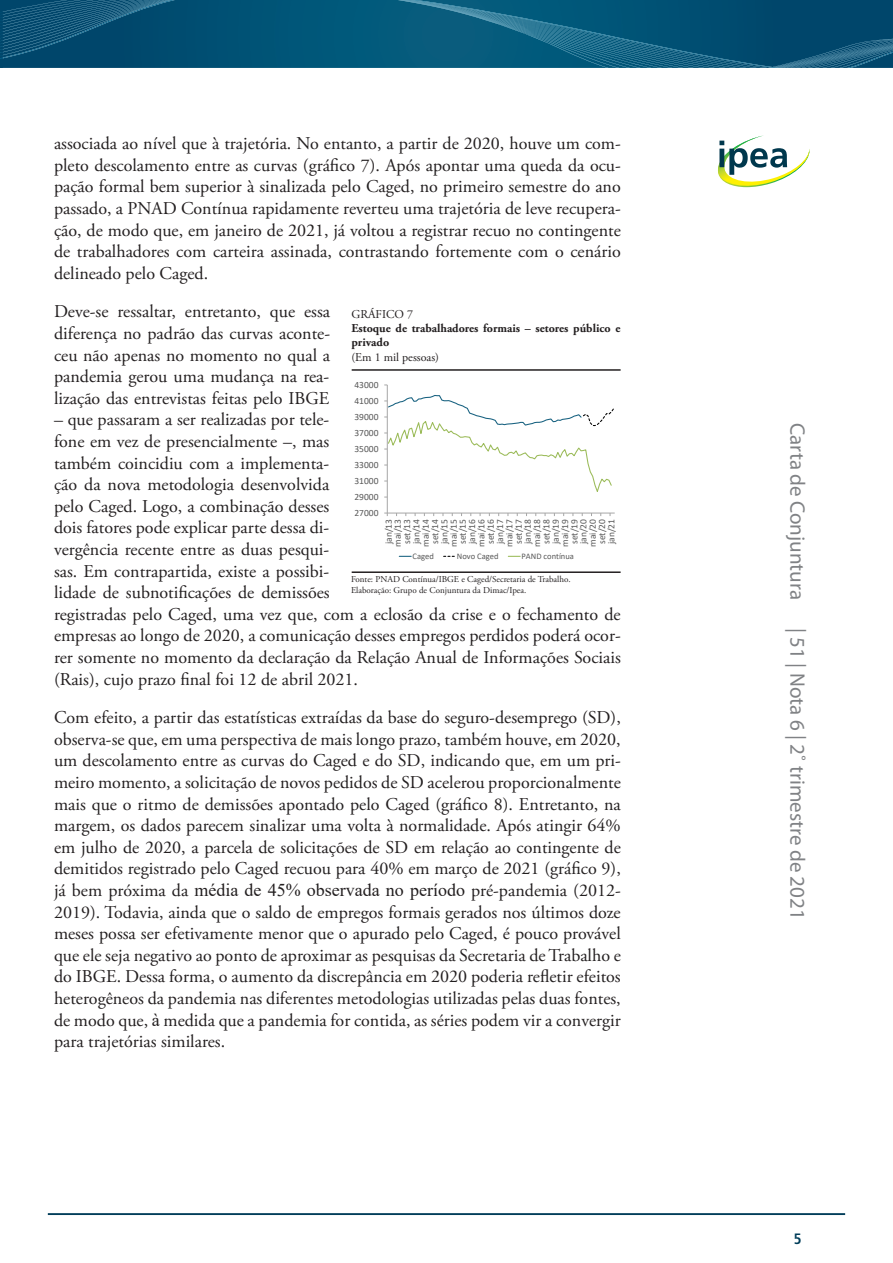
<style>
.page{position:relative;width:893px;height:1263px;background:#fff}
.page>*{position:absolute;margin:0;border:0;box-sizing:border-box;transform-origin:0 0}
.t1{font:21px "Myriad Pro";color:#808285}
.corpo_de_texto{font:18px/21.6px "Adobe Garamond Pro";color:#231f20;text-align:justify}
.t2{font:700 condensed 15px "Frutiger LT Pro";color:#013d59}
.t3{font:700 12px/14.4px "Adobe Garamond Pro";color:#231f20}
.t4{font:12px "Adobe Garamond Pro";color:#231f20}
.t5{font:9.45px/9.3px "Calibri";color:#595959;text-align:justify}
.t6{font:9px "Adobe Garamond Pro";color:#231f20}
.t7{font:8.55px "Calibri";color:#595959}
.s1{font-family:"Times New Roman"}
</style>
<div class="page">
<hr style="left:48px;top:1213px;width:797px;height:2px;background:#013d59">
<svg style="left:718px;top:135px;width:92px;height:53px"></svg>
<svg style="left:0;top:0;width:893px;height:68px;background:#075578"></svg>
<hr style="left:352px;top:571px;width:269px;height:2px;background:#231f20">
<hr style="left:352px;top:369px;width:269px;height:2px;background:#231f20">
<hr style="left:387px;top:385px;width:1px;height:128px;background:#a6a6a6">
<hr style="left:387px;top:513px;width:228px;height:1px;background:#a6a6a6">
<svg style="left:384px;top:394px;width:230px;height:104px"></svg>
<svg style="left:399px;top:556px;width:12px;height:1px"></svg>
<svg style="left:508px;top:556px;width:12px;height:1px"></svg>
<p class="corpo_de_texto" style="left:54px;top:133px;width:568px">associada ao nível que à trajetória. No entanto, a partir de 2020, houve um com&shy;pleto descolamento entre as curvas (gráfico 7). Após apontar uma queda da ocu&shy;pação formal bem superior à sinalizada pelo Caged, no primeiro semestre do ano passado, a PNAD Contínua rapidamente reverteu uma trajetória de leve recupera&shy;ção, de modo que, em janeiro de 2021, já voltou a registrar recuo no contingente de trabalhadores com carteira assinada, contrastando fortemente com o cenário delineado pelo Caged.</p>
<p class="corpo_de_texto" style="left:54px;top:301px;width:278px">Deve-se ressaltar, entretanto, que essa diferença no padrão das curvas aconte&shy;ceu não apenas no momento no qual a pandemia gerou uma mudança na rea&shy;lização das entrevistas feitas pelo IBGE</p>
<p class="corpo_de_texto" style="left:54px;top:409px;width:568px;text-align:left">– que passaram a ser realizadas por tele-<br>fone em vez de presencialmente –, mas<br>também coincidiu com a implementa-<br>ção da nova metodologia desenvolvida<br>pelo Caged. Logo, a combinação desses<br>dois fatores pode explicar parte dessa di-<br>vergência recente entre as duas pesqui-<br>sas. Em contrapartida, existe a possibi-<br>lidade de subnotificações de demissões<br>registradas pelo Caged, uma vez que, com a eclosão da crise e o fechamento de empresas ao longo de 2020, a comunicação desses empregos perdidos poderá ocor&shy;rer somente no momento da declaração da Relação Anual de Informações Sociais (Rais), cujo prazo final foi 12 de abril 2021.</p>
<p class="corpo_de_texto" style="left:54px;top:707px;width:568px">Com efeito, a partir das estatísticas extraídas da base do seguro-desemprego (SD), observa-se que, em uma perspectiva de mais longo prazo, também houve, em 2020, um descolamento entre as curvas do Caged e do SD, indicando que, em um pri&shy;meiro momento, a solicitação de novos pedidos de SD acelerou proporcionalmente mais que o ritmo de demissões apontado pelo Caged (gráfico 8). Entretanto, na margem, os dados parecem sinalizar uma volta à normalidade. Após atingir 64% em julho de 2020, a parcela de solicitações de SD em relação ao contingente de demitidos registrado pelo Caged recuou para 40% em março de 2021 (gráfico 9), já bem próxima da <span class="s1">média de 45% observada no período</span> pré-pandemia (2012- 2019). Todavia, ainda que o saldo de empregos formais gerados nos últimos doze meses possa ser efetivamente menor que o apurado pelo Caged, é pouco provável que ele seja negativo ao ponto de aproximar as pesquisas da Secretaria de Trabalho e do IBGE. Dessa forma, o aumento da discrepância em 2020 poderia refletir efeitos heterogêneos da pandemia nas diferentes metodologias utilizadas pelas duas fontes, de modo que, <span class="s1">à</span> medida que a pandemia for contida, as séries podem vir a convergir para trajetórias similares.</p>
<p class="t4" style="left:351px;top:307px;width:63px">GRÁFICO 7</p>
<p class="t3" style="left:351px;top:321px;width:270px">Estoque de trabalhadores formais – setores público e privado</p>
<p class="t4" style="left:351px;top:350px;width:89px">(Em 1 mil pessoas)</p>
<p class="t5" style="left:354px;top:380px;width:26px">43000</p>
<p class="t5" style="left:354px;top:396px;width:26px">41000</p>
<p class="t5" style="left:354px;top:412px;width:26px">39000</p>
<p class="t5" style="left:354px;top:428px;width:26px">37000</p>
<p class="t5" style="left:354px;top:444px;width:26px">35000</p>
<p class="t5" style="left:354px;top:460px;width:26px">33000</p>
<p class="t5" style="left:354px;top:476px;width:26px">31000</p>
<p class="t5" style="left:354px;top:492px;width:26px">29000</p>
<p class="t5" style="left:354px;top:508px;width:26px">27000</p>
<p class="t5" style="left:384px;top:547px;width:29px;rotate:-90deg">jan/13 mai/13 set/13 jan/14 mai/14 set/14 jan/15 mai/15 set/15 jan/16 mai/16 set/16 jan/17 mai/17 set/17 jan/18 mai/18 set/18 jan/19 mai/19 set/19 jan/20 mai/20 set/20 jan/21</p>
<p class="t7" style="left:413px;top:550px;width:23px">Caged</p>
<p class="t7" style="left:457px;top:550px;width:43px">Novo Caged</p>
<p class="t7" style="left:521px;top:550px;width:54px">PAND contínua</p>
<p class="t6" style="left:351px;top:574px;width:221px">Fonte: PNAD Contínua/IBGE e Caged/Secretaria de Trabalho.</p>
<p class="t6" style="left:351px;top:584px;width:177px">Elaboração: Grupo de Conjuntura da Dimac/Ipea.</p>
<p class="t1" style="left:810px;top:423px;width:178px;rotate:90deg">Carta de Conjuntura</p>
<p class="t1" style="left:810px;top:628px;width:293px;rotate:90deg">| 51 | Nota 6 | 2˚ trimestre de 2021</p>
<p class="t2" style="left:794px;top:1230px;width:9px">5</p>
</div>
